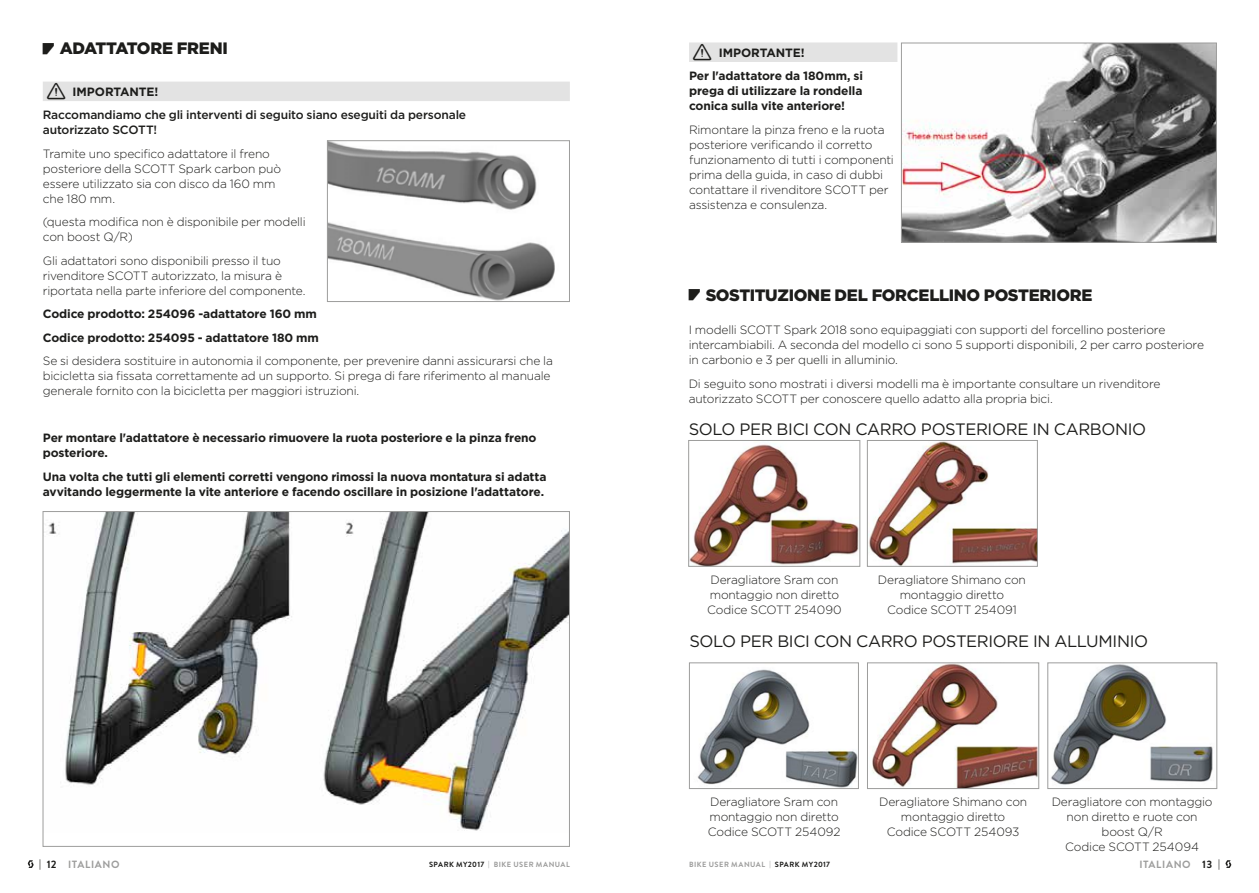
<style>
.page{position:relative;width:1259px;height:893px;background:#fff}
.page>*{position:absolute;margin:0;border:0;box-sizing:border-box;transform-origin:0 0}
.t1{font:16.5px "Gotham";letter-spacing:-.025em;color:#1d1d1b}
.t2{font:900 16.5px "Gotham";letter-spacing:-.02em;color:#1d1d1b}
.t3{font:300 12px/15px "Gotham";letter-spacing:-.015em;color:#1d1d1b}
.t4{font:700 12px/15px "Gotham";letter-spacing:-.01em;color:#1d1d1b}
.t5{font:500 12px/23.2px "Gotham";letter-spacing:-.015em;color:#1d1d1b}
.t6{font:700 10.5px "Brandon Text";letter-spacing:.06em;color:#9d9d9c}
.t7{font:700 10.5px "Brandon Text";color:#1d1d1b}
.t8{font:700 7.5px "Brandon Text";letter-spacing:.065em;color:#9d9d9c}
.s1{font-family:"manual Point";font-weight:400;font-size:27px}
.s2{font-family:"Warning";font-weight:400;font-size:30px}
.s3{font-weight:700}
.s4{color:#1d1d1b}
</style>
<div class="page">
<img style="left:329px;top:142px;width:226px;height:158px">
<div style="left:327px;top:140px;width:243px;height:162px;border:1px solid #9d9d9c"></div>
<img style="left:48px;top:513px;width:520px;height:318px">
<img style="left:903px;top:45px;width:311px;height:196px">
<div style="left:901px;top:43px;width:315px;height:200px;border:1px solid #9d9d9c"></div>
<img style="left:690px;top:444px;width:168px;height:121px">
<div style="left:688px;top:440px;width:172px;height:127px;border:1px solid #9d9d9c"></div>
<img style="left:869px;top:442px;width:166px;height:123px">
<div style="left:867px;top:440px;width:170px;height:127px;border:1px solid #9d9d9c"></div>
<img style="left:697px;top:669px;width:160px;height:118px">
<div style="left:689px;top:662px;width:170px;height:127px;border:1px solid #9d9d9c"></div>
<img style="left:1051px;top:664px;width:162px;height:121px">
<div style="left:1047px;top:662px;width:170px;height:127px;border:1px solid #9d9d9c"></div>
<img style="left:872px;top:664px;width:165px;height:123px">
<div style="left:867px;top:662px;width:172px;height:127px;border:1px solid #9d9d9c"></div>
<div style="left:43px;top:82px;width:527px;height:19px;background:#e3e3e3"></div>
<div style="left:689px;top:42px;width:208px;height:20px;background:#e3e3e3"></div>
<svg style="left:1225px;top:860px;width:6px;height:8px"></svg>
<svg style="left:28px;top:860px;width:6px;height:8px"></svg>
<h1 class="t2" style="left:43px;top:37px;width:187px"><span class="s1">•</span>ADATTATORE FRENI</h1>
<p class="t5" style="left:43px;top:80px;width:425px;text-indent:4px"><span class="s2">•</span> <span class="s3">IMPORTANTE!<br></span>Raccomandiamo che gli interventi di seguito siano eseguiti da personale</p>
<p class="t5" style="left:43px;top:118px;width:116px">autorizzato SCOTT!</p>
<p class="t3" style="left:43px;top:146px;width:240px">Tramite uno specifico adattatore il freno posteriore della SCOTT Spark carbon può essere utilizzato sia con disco da 160 mm che 180 mm.</p>
<p class="t3" style="left:43px;top:214px;width:264px">(questa modifica non è disponibile per modelli con boost Q/R)</p>
<p class="t3" style="left:43px;top:253px;width:264px">Gli adattatori sono disponibili presso il tuo rivenditore SCOTT autorizzato, la misura è riportata nella parte inferiore del componente.</p>
<p class="t4" style="left:43px;top:302px;width:278px;line-height:23.5px">Codice prodotto: 254096 -adattatore 160 mm<br>Codice prodotto: 254095 - adattatore 180 mm</p>
<p class="t3" style="left:43px;top:353px;width:511px">Se si desidera sostituire in autonomia il componente, per prevenire danni assicurarsi che la bicicletta sia fissata correttamente ad un supporto. Si prega di fare riferimento al manuale generale fornito con la bicicletta per maggiori istruzioni.</p>
<p class="t4" style="left:43px;top:430px;width:495px">Per montare l'adattatore è necessario rimuovere la ruota posteriore e la pinza freno posteriore.</p>
<p class="t4" style="left:43px;top:469px;width:505px">Una volta che tutti gli elementi corretti vengono rimossi la nuova montatura si adatta avvitando leggermente la vite anteriore e facendo oscillare in posizione l'adattatore.</p>
<p class="t4" style="left:689px;top:41px;width:175px;line-height:23.2px;text-indent:4px"><span class="s2">•</span> IMPORTANTE!<br>Per l'adattatore da 180mm, si</p>
<p class="t4" style="left:689px;top:83px;width:175px">prega di utilizzare la rondella conica sulla vite anteriore!</p>
<p class="t3" style="left:689px;top:121px;width:206px">Rimontare la pinza freno e la ruota posteriore verificando il corretto funzionamento di tutti i componenti prima della guida, in caso di dubbi contattare il rivenditore SCOTT per assistenza e consulenza.</p>
<h1 class="t2" style="left:688px;top:284px;width:405px"><span class="s1">•</span> SOSTITUZIONE DEL FORCELLINO POSTERIORE</h1>
<p class="t3" style="left:688px;top:322px;width:517px">I modelli SCOTT Spark 2018 sono equipaggiati con supporti del forcellino posteriore intercambiabili. A seconda del modello ci sono 5 supporti disponibili, 2 per carro posteriore in carbonio e 3 per quelli in alluminio.</p>
<p class="t3" style="left:688px;top:376px;width:473px">Di seguito sono mostrati i diversi modelli ma è importante consultare un rivenditore autorizzato SCOTT per conoscere quello adatto alla propria bici.</p>
<h1 class="t1" style="left:688px;top:419px;width:459px">SOLO PER BICI CON CARRO POSTERIORE IN CARBONIO</h1>
<p class="t3" style="left:707px;top:572px;width:136px">Deragliatore Sram con montaggio non diretto<br>Codice SCOTT 254090</p>
<p class="t3" style="left:878px;top:572px;width:150px;text-align:center">Deragliatore Shimano con montaggio diretto<br>Codice SCOTT 254091</p>
<h1 class="t1" style="left:689px;top:630px;width:460px">SOLO PER BICI CON CARRO POSTERIORE IN ALLUMINIO</h1>
<p class="t3" style="left:708px;top:794px;width:134px">Deragliatore Sram con montaggio non diretto<br>Codice SCOTT 254092</p>
<p class="t3" style="left:879px;top:794px;width:150px;text-align:center">Deragliatore Shimano con montaggio diretto<br>Codice SCOTT 254093</p>
<p class="t3" style="left:1051px;top:794px;width:162px;text-align:center">Deragliatore con montaggio non diretto e ruote con boost Q/R<br>Codice SCOTT 254094</p>
<p class="t7" style="left:39px;top:857px;width:19px">| 12</p>
<p class="t8" style="left:429px;top:859px;width:142px"><span class="s4">SPARK MY2017</span> | BIKE USER MANUAL</p>
<p class="t8" style="left:689px;top:859px;width:142px">BIKE USER MANUAL | <span class="s4">SPARK MY2017</span></p>
<p class="t7" style="left:1202px;top:857px;width:19px">13 |</p>
<p class="t6" style="left:68px;top:857px;width:53px">ITALIANO</p>
<p class="t6" style="left:1139px;top:857px;width:53px">ITALIANO</p>
</div>
